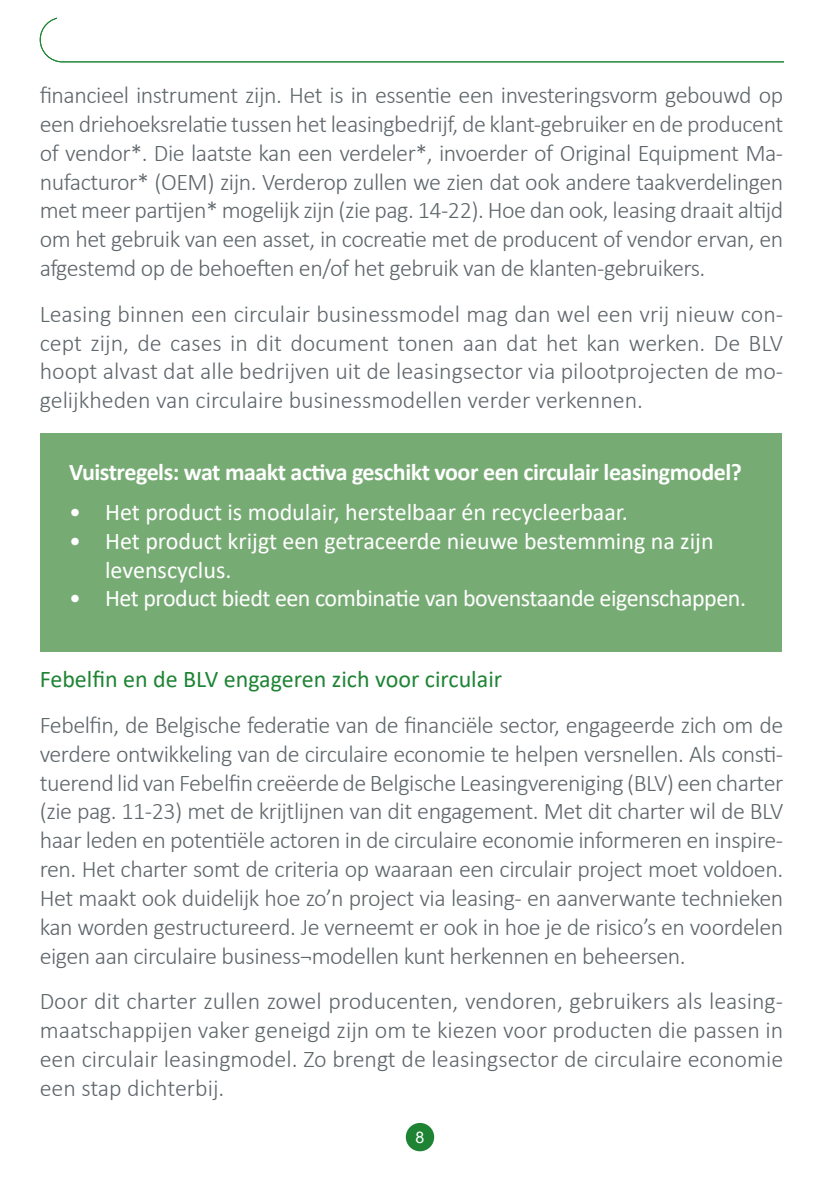
<style>
.page{position:relative;width:840px;height:1191px;background:#fff}
.page>*{position:absolute;margin:0;border:0;box-sizing:border-box;transform-origin:0 0}
.t1{font:300 24px/28.8px "Calibri";letter-spacing:-.02em;color:#5f676b;text-align:justify}
.t2{font:24px/28.8px "Calibri";color:#fff}
.t3{font:700 24px "Calibri";letter-spacing:-.02em;color:#fff}
.t4{font:24px "Calibri";letter-spacing:-.02em;color:#fff}
.t5{font:24px "Calibri";color:#1e8434}
.t6{font:16px "Arial";color:#fff}
</style>
<div class="page">
<div style="left:406px;top:1124px;width:27px;height:26px;background:#1e8434;border-radius:50%"></div>
<div style="left:405px;top:1123px;width:29px;height:28px;border:2px solid #1e8434;border-radius:50%"></div>
<svg style="left:40px;top:17px;width:743px;height:45px"></svg>
<div style="left:58px;top:0;width:781px;height:22px;background:#fff"></div>
<div style="left:41px;top:433px;width:740px;height:218px;background:#77ab74"></div>
<p class="t1" style="left:40px;top:80px;width:744px">financieel instrument zijn. Het is in essentie een investeringsvorm gebouwd op een driehoeksrelatie tussen het leasingbedrijf, de klant-gebruiker en de producent of vendor*. Die laatste kan een verdeler*, invoerder of Original Equipment Ma&shy;nufacturor* (OEM) zijn. Verderop zullen we zien dat ook andere taakverdelingen met meer partijen* mogelijk zijn (zie pag. 14-22). Hoe dan ook, leasing draait altijd om het gebruik van een asset, in cocreatie met de producent of vendor ervan, en afgestemd op de behoeften en/of het gebruik van de klanten-gebruikers.</p>
<p class="t1" style="left:40px;top:299px;width:744px">Leasing binnen een circulair businessmodel mag dan wel een vrij nieuw con&shy;cept zijn, de cases in dit document tonen aan dat het kan werken. De BLV hoopt alvast dat alle bedrijven uit de leasingsector via pilootprojecten de mo&shy;gelijkheden van circulaire businessmodellen verder verkennen.</p>
<p class="t3" style="left:69px;top:455px;width:674px">Vuistregels: wat maakt activa geschikt voor een circulair leasingmodel?</p>
<p class="t2" style="left:69px;top:497px;width:560px">• Het product is modulair, herstelbaar én recycleerbaar.</p>
<p class="t2" style="left:105px;top:526px;width:609px;text-indent:-36px">• Het product krijgt een getraceerde nieuwe bestemming na zijn levenscyclus.</p>
<p class="t4" style="left:69px;top:581px;width:678px">• Het product biedt een combinatie van bovenstaande eigenschappen.</p>
<p class="t5" style="left:40px;top:662px;width:463px">Febelfin en de BLV engageren zich voor circulair</p>
<p class="t1" style="left:40px;top:710px;width:744px">Febelfin, de Belgische federatie van de financiële sector, engageerde zich om de verdere ontwikkeling van de circulaire economie te helpen versnellen. Als consti&shy;tuerend lid van Febelfin creëerde de Belgische Leasingvereniging (BLV) een charter (zie pag. 11-23) met de krijtlijnen van dit engagement. Met dit charter wil de BLV haar leden en potentiële actoren in de circulaire economie informeren en inspire&shy;ren. Het charter somt de criteria op waaraan een circulair project moet voldoen.<br>Het maakt ook duidelijk hoe zo’n project via leasing- en aanverwante technieken kan worden gestructureerd. Je verneemt er ook in hoe je de risico’s en voordelen eigen aan circulaire business¬modellen kunt herkennen en beheersen.</p>
<p class="t1" style="left:40px;top:986px;width:744px">Door dit charter zullen zowel producenten, vendoren, gebruikers als leasing&shy;maatschappijen vaker geneigd zijn om te kiezen voor producten die passen in een circulair leasingmodel. Zo brengt de leasingsector de circulaire economie een stap dichterbij.</p>
<p class="t6" style="left:415px;top:1126px;width:10px">8</p>
</div>
